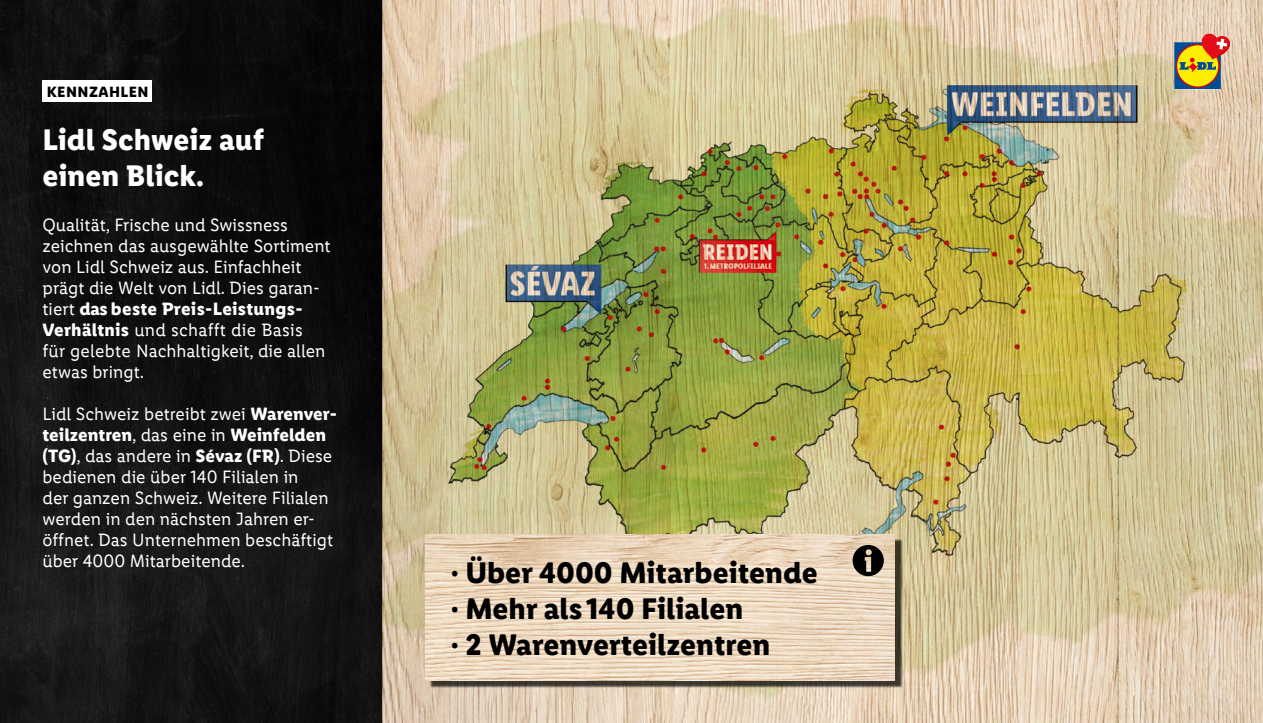
<style>
.page{position:relative;width:1263px;height:723px;background:#fff}
.page>*{position:absolute;margin:0;border:0;box-sizing:border-box;transform-origin:0 0}
.t1{font:700 30px/36px "Lidl Font Pro";color:#000}
.t2{font:700 30px/36px "Lidl Font Pro";color:#fff}
.t3{font:18px/21px "Lidl Font Pro";color:#fff}
.t4{font:700 15px "Lidl Font Pro";letter-spacing:.03em;color:#000}
.s1{font-weight:700}
</style>
<div class="page">
<img style="left:0;top:0;width:1263px;height:723px">
<img style="left:383px;top:0;width:880px;height:707px">
<div style="left:43px;top:81px;width:109px;height:21px;background:#fff"></div>
<svg style="left:1174px;top:33px;width:56px;height:56px;background:#ba9452"></svg>
<div style="left:429px;top:538px;width:474px;height:150px;background:#000;opacity:.75"></div>
<img style="left:425px;top:534px;width:469px;height:146px">
<div style="left:853px;top:545px;width:31px;height:31px;background:#000;border-radius:50%"></div>
<svg style="left:865px;top:549px;width:7px;height:23px"></svg>
<p class="t4" style="left:47px;top:83px;width:103px">KENNZAHLEN</p>
<h1 class="t2" style="left:43px;top:122px;width:223px">Lidl Schweiz auf einen Blick.</h1>
<p class="t3" style="left:43px;top:214px;width:290px">Qualität, Frische und Swissness zeichnen das ausgewählte Sortiment von Lidl Schweiz aus. Einfachheit prägt die Welt von Lidl. Dies garan&shy;tiert <span class="s1">das beste Preis-Leistungs--<br>Verhältnis</span> und schafft die Basis<br>für gelebte Nachhaltigkeit, die allen etwas bringt.</p>
<p class="t3" style="left:43px;top:403px;width:296px">Lidl Schweiz betreibt zwei <span class="s1">Warenver&shy;teilzentren</span>, das eine in <span class="s1">Weinfelden (TG)</span>, das andere in <span class="s1">Sévaz (FR)</span>. Diese bedienen die über 140 Filialen in<br>der ganzen Schweiz. Weitere Filialen werden in den nächsten Jahren er&shy;öffnet. Das Unternehmen beschäftigt über 4000 Mitarbeitende.</p>
<h1 class="t1" style="left:451px;top:555px;width:369px">· Über 4000 Mitarbeitende · Mehr als 140 Filialen<br>· 2 Warenverteilzentren</h1>
</div>
